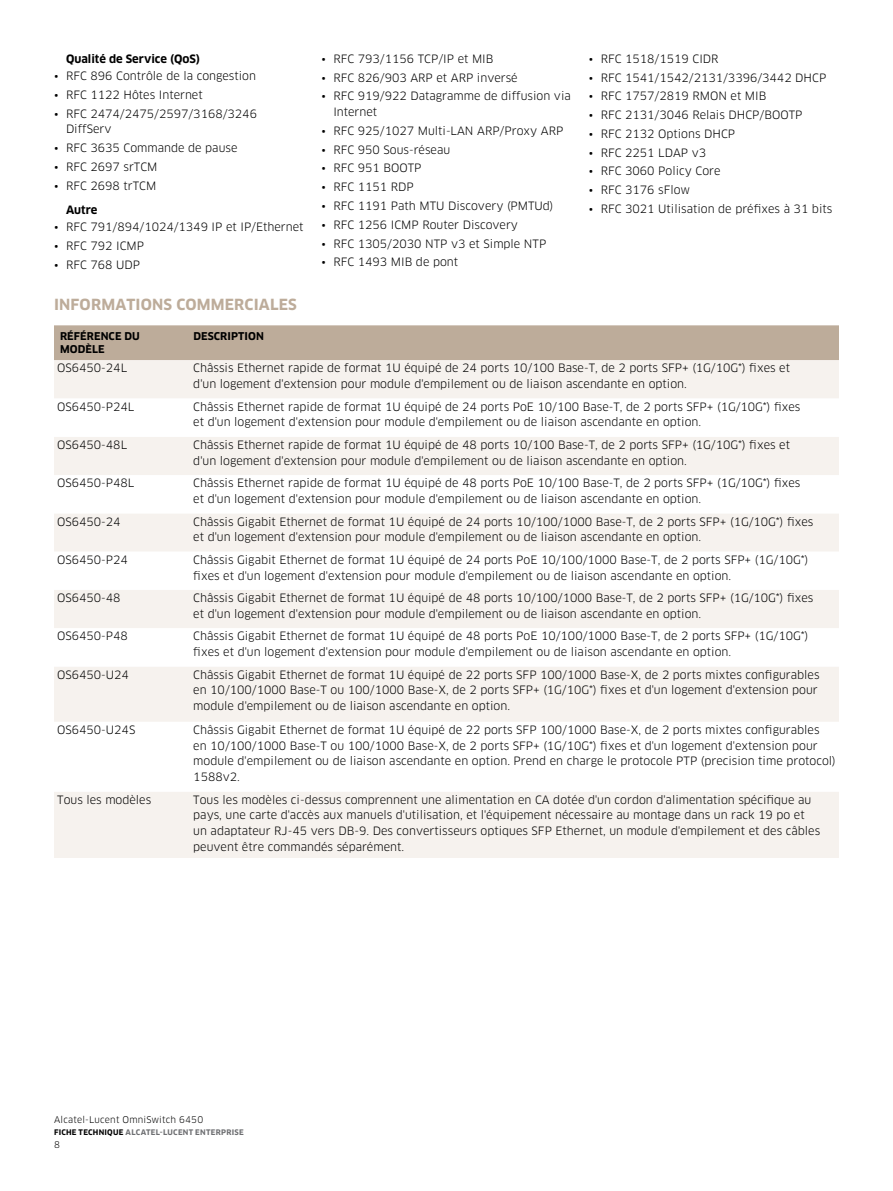
<style>
.page{position:relative;width:893px;height:1191px;background:#fff}
.page>*{position:absolute;margin:0;border:0;box-sizing:border-box;transform-origin:0 0}
.t1{font:700 15px "Clan OT";letter-spacing:.01em;color:#bdac9a}
.t2{font:11.25px/15.8px "Clan OT";color:#000}
.t3{font:700 11.25px "Clan OT";color:#000}
.t4{font:700 10.5px/13.5px "Clan OT";letter-spacing:.01em;color:#000}
.t5{font:9px "Clan OT";letter-spacing:.02em;color:#000}
.t6{font:700 7.5px "Clan OT";letter-spacing:.03em;color:#6d6e71}
.s1{color:#000}
</style>
<div class="page">
<div style="left:54px;top:325px;width:785px;height:35px;background:#bdac9a"></div>
<div style="left:54px;top:360px;width:785px;height:498px;background:#f6f2ee"></div>
<svg style="left:54px;top:398px;width:785px;height:393px"></svg>
<p class="t3" style="left:66px;top:52px;width:136px">Qualité de Service (QoS)</p>
<p class="t2" style="left:54px;top:68px;width:204px">• RFC 896 Contrôle de la congestion</p>
<p class="t2" style="left:54px;top:87px;width:150px">• RFC 1122 Hôtes Internet</p>
<p class="t2" style="left:66px;top:106px;width:193px;text-indent:-12px">• RFC 2474/2475/2597/3168/3246<br>DiffServ</p>
<p class="t2" style="left:54px;top:140px;width:185px">• RFC 3635 Commande de pause</p>
<p class="t2" style="left:54px;top:159px;width:105px">• RFC 2697 srTCM</p>
<p class="t2" style="left:54px;top:178px;width:104px">• RFC 2698 trTCM</p>
<p class="t3" style="left:66px;top:203px;width:33px">Autre</p>
<p class="t2" style="left:54px;top:219px;width:251px">• RFC 791/894/1024/1349 IP et IP/Ethernet</p>
<p class="t2" style="left:54px;top:238px;width:92px">• RFC 792 ICMP</p>
<p class="t2" style="left:54px;top:257px;width:88px">• RFC 768 UDP</p>
<p class="t2" style="left:321px;top:51px;width:174px">• RFC 793/1156 TCP/IP et MIB</p>
<p class="t2" style="left:321px;top:70px;width:198px">• RFC 826/903 ARP et ARP inversé</p>
<p class="t2" style="left:333px;top:88px;width:239px;text-indent:-12px">• RFC 919/922 Datagramme de diffusion via<br>Internet</p>
<p class="t2" style="left:321px;top:123px;width:243px">• RFC 925/1027 Multi-LAN ARP/Proxy ARP</p>
<p class="t2" style="left:321px;top:142px;width:130px">• RFC 950 Sous-réseau</p>
<p class="t2" style="left:321px;top:160px;width:102px">• RFC 951 BOOTP</p>
<p class="t2" style="left:321px;top:179px;width:94px">• RFC 1151 RDP</p>
<p class="t2" style="left:321px;top:198px;width:234px">• RFC 1191 Path MTU Discovery (PMTUd)</p>
<p class="t2" style="left:321px;top:217px;width:198px">• RFC 1256 ICMP Router Discovery</p>
<p class="t2" style="left:321px;top:235px;width:226px">• RFC 1305/2030 NTP v3 et Simple NTP</p>
<p class="t2" style="left:321px;top:254px;width:138px">• RFC 1493 MIB de pont</p>
<p class="t2" style="left:589px;top:51px;width:131px">• RFC 1518/1519 CIDR</p>
<p class="t2" style="left:589px;top:70px;width:239px">• RFC 1541/1542/2131/3396/3442 DHCP</p>
<p class="t2" style="left:589px;top:88px;width:179px">• RFC 1757/2819 RMON et MIB</p>
<p class="t2" style="left:589px;top:107px;width:215px">• RFC 2131/3046 Relais DHCP/BOOTP</p>
<p class="t2" style="left:589px;top:126px;width:148px">• RFC 2132 Options DHCP</p>
<p class="t2" style="left:589px;top:145px;width:119px">• RFC 2251 LDAP v3</p>
<p class="t2" style="left:589px;top:163px;width:133px">• RFC 3060 Policy Core</p>
<p class="t2" style="left:589px;top:182px;width:103px">• RFC 3176 sFlow</p>
<p class="t2" style="left:589px;top:201px;width:245px">• RFC 3021 Utilisation de préfixes à 31 bits</p>
<h1 class="t1" style="left:54px;top:295px;width:244px">INFORMATIONS COMMERCIALES</h1>
<p class="t4" style="left:60px;top:329px;width:81px">RÉFÉRENCE DU<br>MODÈLE</p>
<p class="t4" style="left:193px;top:329px;width:72px">DESCRIPTION</p>
<p class="t2" style="left:57px;top:360px;width:71px">OS6450-24L</p>
<p class="t2" style="left:193px;top:360px;width:598px">Châssis Ethernet rapide de format 1U équipé de 24 ports 10/100 Base-T, de 2 ports SFP+ (1G/10G*) fixes et d'un logement d'extension pour module d'empilement ou de liaison ascendante en option.</p>
<p class="t2" style="left:57px;top:398px;width:79px">OS6450-P24L</p>
<p class="t2" style="left:193px;top:398px;width:609px">Châssis Ethernet rapide de format 1U équipé de 24 ports PoE 10/100 Base-T, de 2 ports SFP+ (1G/10G*) fixes et d'un logement d'extension pour module d'empilement ou de liaison ascendante en option.</p>
<p class="t2" style="left:57px;top:437px;width:71px">OS6450-48L</p>
<p class="t2" style="left:193px;top:437px;width:598px">Châssis Ethernet rapide de format 1U équipé de 48 ports 10/100 Base-T, de 2 ports SFP+ (1G/10G*) fixes et d'un logement d'extension pour module d'empilement ou de liaison ascendante en option.</p>
<p class="t2" style="left:57px;top:475px;width:79px">OS6450-P48L</p>
<p class="t2" style="left:193px;top:475px;width:609px">Châssis Ethernet rapide de format 1U équipé de 48 ports PoE 10/100 Base-T, de 2 ports SFP+ (1G/10G*) fixes et d'un logement d'extension pour module d'empilement ou de liaison ascendante en option.</p>
<p class="t2" style="left:57px;top:513px;width:65px">OS6450-24</p>
<p class="t2" style="left:193px;top:513px;width:622px">Châssis Gigabit Ethernet de format 1U équipé de 24 ports 10/100/1000 Base-T, de 2 ports SFP+ (1G/10G*) fixes et d'un logement d'extension pour module d'empilement ou de liaison ascendante en option.</p>
<p class="t2" style="left:57px;top:552px;width:72px">OS6450-P24</p>
<p class="t2" style="left:193px;top:552px;width:616px">Châssis Gigabit Ethernet de format 1U équipé de 24 ports PoE 10/100/1000 Base-T, de 2 ports SFP+ (1G/10G*) fixes et d'un logement d'extension pour module d'empilement ou de liaison ascendante en option.</p>
<p class="t2" style="left:57px;top:590px;width:65px">OS6450-48</p>
<p class="t2" style="left:193px;top:590px;width:622px">Châssis Gigabit Ethernet de format 1U équipé de 48 ports 10/100/1000 Base-T, de 2 ports SFP+ (1G/10G*) fixes et d'un logement d'extension pour module d'empilement ou de liaison ascendante en option.</p>
<p class="t2" style="left:57px;top:628px;width:72px">OS6450-P48</p>
<p class="t2" style="left:193px;top:628px;width:616px">Châssis Gigabit Ethernet de format 1U équipé de 48 ports PoE 10/100/1000 Base-T, de 2 ports SFP+ (1G/10G*) fixes et d'un logement d'extension pour module d'empilement ou de liaison ascendante en option.</p>
<p class="t2" style="left:57px;top:666px;width:73px">OS6450-U24</p>
<p class="t2" style="left:193px;top:666px;width:628px">Châssis Gigabit Ethernet de format 1U équipé de 22 ports SFP 100/1000 Base-X, de 2 ports mixtes configurables en 10/100/1000 Base-T ou 100/1000 Base-X, de 2 ports SFP+ (1G/10G*) fixes et d'un logement d'extension pour module d'empilement ou de liaison ascendante en option.</p>
<p class="t2" style="left:57px;top:722px;width:80px">OS6450-U24S</p>
<p class="t2" style="left:193px;top:722px;width:644px">Châssis Gigabit Ethernet de format 1U équipé de 22 ports SFP 100/1000 Base-X, de 2 ports mixtes configurables<br>en 10/100/1000 Base-T ou 100/1000 Base-X, de 2 ports SFP+ (1G/10G*) fixes et d'un logement d'extension pour module d'empilement ou de liaison ascendante en option. Prend en charge le protocole PTP (precision time protocol)<br>1588v2.</p>
<p class="t2" style="left:57px;top:791px;width:96px">Tous les modèles</p>
<p class="t2" style="left:193px;top:791px;width:628px">Tous les modèles ci-dessus comprennent une alimentation en CA dotée d'un cordon d'alimentation spécifique au pays, une carte d'accès aux manuels d'utilisation, et l'équipement nécessaire au montage dans un rack 19 po et un adaptateur RJ-45 vers DB-9. Des convertisseurs optiques SFP Ethernet, un module d'empilement et des câbles peuvent être commandés séparément.</p>
<p class="t5" style="left:54px;top:1114px;width:151px">Alcatel-Lucent OmniSwitch 6450</p>
<p class="t6" style="left:54px;top:1127px;width:191px"><span class="s1">FICHE TECHNIQUE</span> ALCATEL-LUCENT ENTERPRISE</p>
<p class="t5" style="left:54px;top:1139px;width:7px">8</p>
</div>
